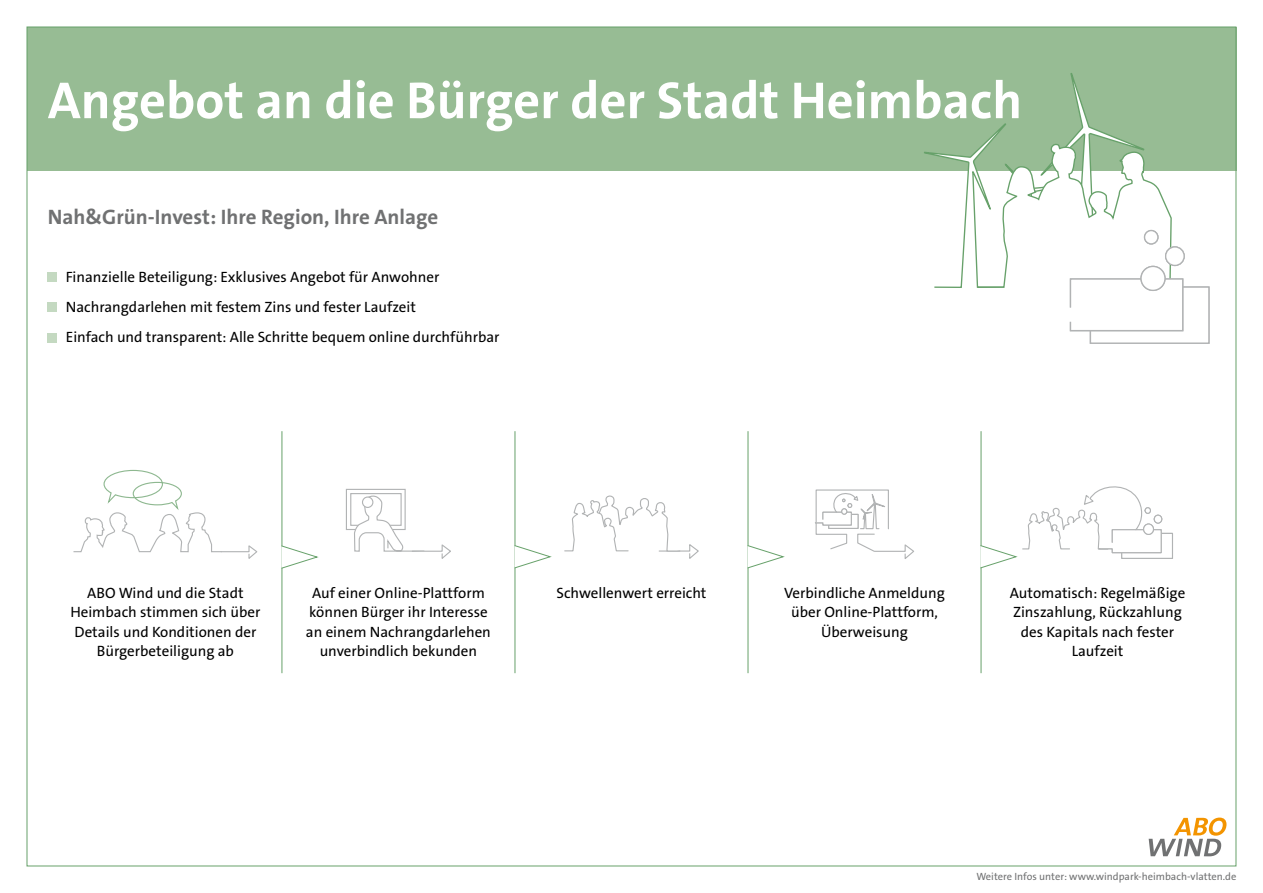
<style>
.page{position:relative;width:1263px;height:893px;background:#fff}
.page>*{position:absolute;margin:0;border:0;box-sizing:border-box;transform-origin:0 0}
.t1{font:700 52.5px "The Sans B W7";color:#fff}
.t2{font:700 21px "The Sans B W7";color:#707172}
.t3{font:15px/19.5px "The Sans B W5 Plain";color:#000;text-align:center}
.t4{font:10.5px "The Sans B W5 Plain";color:#707172}
</style>
<div class="page">
<div style="left:27px;top:27px;width:1209px;height:144px;background:#97bc94"></div>
<svg style="left:1149px;top:818px;width:77px;height:38px"></svg>
<div style="left:48px;top:273px;width:9px;height:9px;background:#c4d9c1"></div>
<div style="left:48px;top:303px;width:9px;height:9px;background:#c4d9c1"></div>
<div style="left:48px;top:333px;width:9px;height:9px;background:#c4d9c1"></div>
<hr style="left:282px;top:431px;width:1px;height:134px;background:#67a16a">
<hr style="left:515px;top:431px;width:1px;height:134px;background:#67a16a">
<hr style="left:748px;top:431px;width:1px;height:134px;background:#67a16a">
<hr style="left:981px;top:431px;width:1px;height:134px;background:#67a16a">
<hr style="left:282px;top:565px;width:1px;height:108px;background:#67a16a">
<hr style="left:515px;top:565px;width:1px;height:108px;background:#67a16a">
<hr style="left:748px;top:565px;width:1px;height:108px;background:#67a16a">
<hr style="left:981px;top:565px;width:1px;height:108px;background:#67a16a">
<svg style="left:73px;top:469px;width:185px;height:90px"></svg>
<svg style="left:345px;top:26px;width:107px;height:533px"></svg>
<svg style="left:564px;top:495px;width:135px;height:64px"></svg>
<svg style="left:815px;top:489px;width:99px;height:70px"></svg>
<div style="left:1121px;top:533px;width:52px;height:26px;background:#fff;border:1px solid #b1b3b4"></div>
<svg style="left:281px;top:545px;width:38px;height:24px"></svg>
<svg style="left:514px;top:545px;width:38px;height:24px"></svg>
<svg style="left:747px;top:545px;width:38px;height:24px"></svg>
<svg style="left:980px;top:483px;width:182px;height:86px"></svg>
<svg style="left:924px;top:73px;width:164px;height:215px"></svg>
<div style="left:1090px;top:286px;width:119px;height:58px;background:#fff;border:1px solid #b1b3b4"></div>
<svg style="left:976px;top:120px;width:208px;height:212px"></svg>
<div style="left:1144px;top:230px;width:14px;height:15px;background:#b2b4b5;border:1px solid #b1b3b4;border-radius:50%"></div>
<div style="left:1144px;top:231px;width:14px;height:13px;background:#fff;border-radius:50%"></div>
<div style="left:1144px;top:230px;width:14px;height:15px;border:1px solid #b1b3b4;border-radius:50%"></div>
<svg style="left:1165px;top:246px;width:20px;height:20px"></svg>
<div style="left:1166px;top:247px;width:18px;height:18px;background:#fff;border-radius:50%"></div>
<div style="left:1165px;top:246px;width:20px;height:20px;border:1px solid #b1b3b4;border-radius:50%"></div>
<svg style="left:1140px;top:266px;width:26px;height:25px"></svg>
<div style="left:1141px;top:266px;width:24px;height:24px;background:#fff;border-radius:50%"></div>
<div style="left:1140px;top:266px;width:26px;height:25px;border:1px solid #b1b3b4;border-radius:50%"></div>
<h1 class="t1" style="left:48px;top:67px;width:976px">Angebot an die Bürger der Stadt Heimbach</h1>
<h2 class="t2" style="left:48px;top:203px;width:392px">Nah&amp;Grün-Invest: Ihre Region, Ihre Anlage</h2>
<p class="t3" style="left:66px;top:261px;width:435px;line-height:30.4px;text-align:left">Finanzielle Beteiligung: Exklusives Angebot für Anwohner<br>Nachrangdarlehen mit festem Zins und fester Laufzeit<br>Einfach und transparent: Alle Schritte bequem online durchführbar</p>
<p class="t3" style="left:70px;top:583px;width:192px">ABO Wind und die Stadt<br>Heimbach stimmen sich über<br>Details und Konditionen der<br>Bürgerbeteiligung ab</p>
<p class="t3" style="left:306px;top:583px;width:186px">Auf einer Online-Plattform können Bürger ihr Interesse an einem Nachrangdarlehen unverbindlich bekunden</p>
<p class="t3" style="left:556px;top:583px;width:152px">Schwellenwert erreicht</p>
<p class="t3" style="left:784px;top:583px;width:162px">Verbindliche Anmeldung über Online-Plattform,<br>Überweisung</p>
<p class="t3" style="left:1010px;top:583px;width:177px">Automatisch: Regelmäßige<br>Zinszahlung, Rückzahlung des Kapitals nach fester<br>Laufzeit</p>
<p class="t4" style="left:976px;top:869px;width:261px">Weitere Infos unter: www.windpark-heimbach-vlatten.de</p>
</div>
